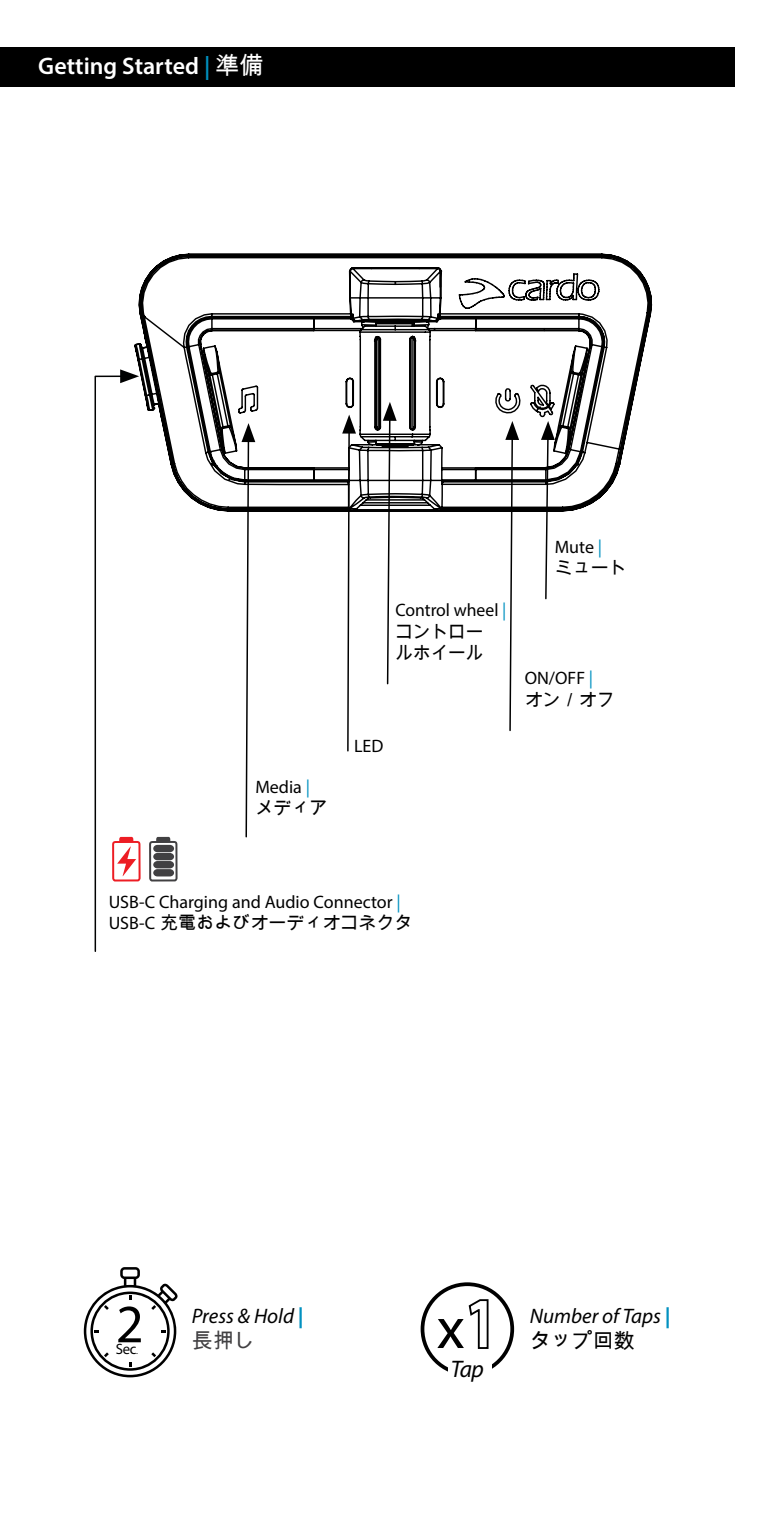
<style>
.page{position:relative;width:766px;height:1531px;background:#fff}
.page>*{position:absolute;margin:0;border:0;box-sizing:border-box;transform-origin:0 0}
.t1{font:60px "Myriad Pro";color:#000}
.t2{font:54.3px "Myriad Pro";color:#000}
.t3{font:600 24px "Myriad Pro";color:#fff}
.t4{font:italic 24px "Myriad Pro";color:#000}
.t5{font:italic 21px "Myriad Pro";color:#000}
.t6{font:21px "Arial Unicode MS";color:#000}
.t7{font:21px "Arial Unicode MS";color:#414042}
.t8{font:18px "Myriad Pro";color:#000}
.t9{font:18px/21.6px "Arial Unicode MS";color:#000}
.t10{font:15px "Myriad Pro";color:#000}
.s1{color:#0091c0}
.s2{font-family:"Arial Unicode MS";font-weight:400}
.s3{font-family:"Myriad Pro"}
.s4{font-size:9px}
.s5{font-weight:700;font-style:normal;color:#0091c0}
.s6{font-weight:700;font-size:73.8px}
</style>
<div class="page">
<div style="left:0;top:48px;width:734px;height:39px;background:#000"></div>
<svg style="left:84px;top:1267px;width:94px;height:110px"></svg>
<div style="left:420px;top:1282px;width:94px;height:94px;border:4px solid #000;border-radius:50%"></div>
<div style="left:448px;top:1357px;width:43px;height:25px;background:#fff"></div>
<svg style="left:245px;top:512px;width:4px;height:326px"></svg>
<svg style="left:386px;top:512px;width:4px;height:173px"></svg>
<svg style="left:347px;top:512px;width:3px;height:240px"></svg>
<svg style="left:509px;top:512px;width:4px;height:219px"></svg>
<svg style="left:545px;top:512px;width:3px;height:88px"></svg>
<svg style="left:134px;top:253px;width:518px;height:259px"></svg>
<svg style="left:149px;top:837px;width:28px;height:44px"></svg>
<div style="left:153px;top:845px;width:21px;height:7px;background:#414042;border-radius:4px"></div>
<div style="left:153px;top:869px;width:21px;height:7px;background:#414042;border-radius:4px"></div>
<div style="left:153px;top:853px;width:21px;height:7px;background:#414042;border-radius:4px"></div>
<div style="left:153px;top:861px;width:21px;height:7px;background:#414042;border-radius:4px"></div>
<svg style="left:94px;top:369px;width:46px;height:583px"></svg>
<h3 class="t3" style="left:38px;top:51px;width:226px">Getting Started <span class="s1">|</span> <span class="s2">準備</span></h3>
<p class="t8" style="left:255px;top:775px;width:56px">Media <span class="s1">|</span></p>
<p class="t9" style="left:255px;top:796px;width:73px">メディア</p>
<p class="t8" style="left:395px;top:599px;width:113px">Control wheel <span class="s1">|</span></p>
<p class="t9" style="left:395px;top:620px;width:90px">コントロールホイール</p>
<p class="t8" style="left:354px;top:735px;width:31px">LED</p>
<p class="t8" style="left:554px;top:536px;width:49px">Mute <span class="s1">|</span></p>
<p class="t9" style="left:554px;top:557px;width:73px">ミュート</p>
<p class="t8" style="left:524px;top:667px;width:70px">ON/OFF <span class="s1">|</span></p>
<p class="t9" style="left:524px;top:688px;width:91px">オン／オフ</p>
<p class="t8" style="left:109px;top:890px;width:293px">USB-C Charging and Audio Connector <span class="s1">|</span></p>
<p class="t9" style="left:109px;top:911px;width:305px"><span class="s3">USB-C</span> 充電およびオーディオコネクタ</p>
<h2 class="t2" style="left:116px;top:1290px;width:29px">2</h2>
<p class="t10" style="left:116px;top:1340px;width:24px">Sec<span class="s4">.</span></p>
<p class="t5" style="left:192px;top:1302px;width:113px">Press &amp; Hold <span class="s5">|</span></p>
<p class="t7" style="left:192px;top:1325px;width:65px">長押し</p>
<h1 class="t1" style="left:437px;top:1291px;width:62px">x<span class="s6">1</span></h1>
<h3 class="t4" style="left:450px;top:1354px;width:35px">Tap</h3>
<p class="t5" style="left:529px;top:1302px;width:143px">Number of Taps <span class="s5">|</span></p>
<p class="t6" style="left:529px;top:1325px;width:106px">タップ回数</p>
</div>
